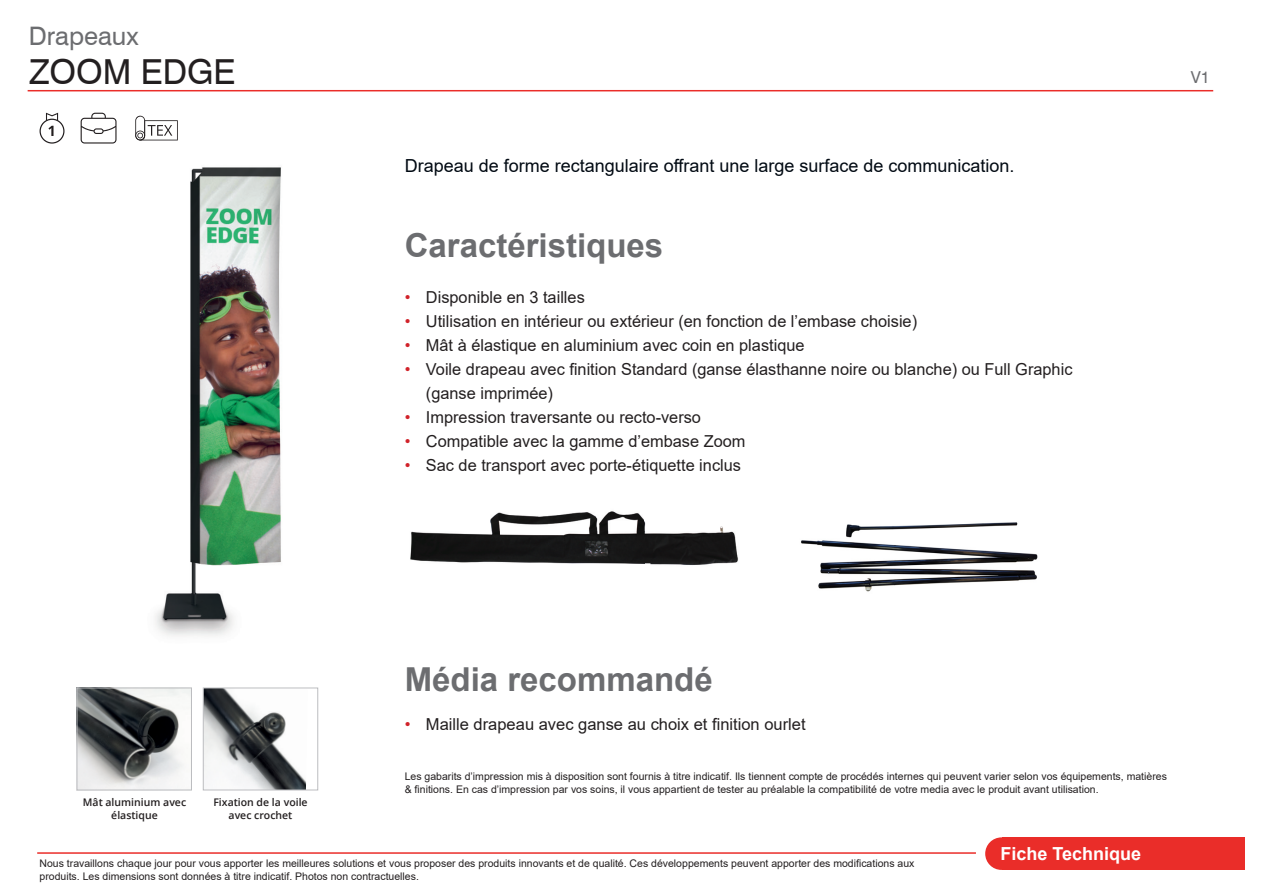
<style>
.page{position:relative;width:1263px;height:893px;background:#fff}
.page>*{position:absolute;margin:0;border:0;box-sizing:border-box;transform-origin:0 0}
.t1{font:34.5px "Swiss 721 BT";color:#231f20}
.t2{font:700 33px "Arial";color:#6c6d70}
.t3{font:25.5px "Swiss 721 BT";color:#6c6d70}
.t4{font:18px "Arial";color:#000912}
.t5{font:700 18px "Arial";color:#fff}
.t6{font:16.5px/24px "Arial";color:#231f20}
.t7{font:16.5px "Swiss 721 BT";color:#6c6d70}
.t8{font:10.5px/12.6px "Arial";color:#231f20}
.t9{font:600 10.5px/12.6px "Open Sans";color:#231f20;text-align:center}
.s1{color:#d1232a}
</style>
<div class="page">
<hr style="left:28px;top:90px;width:1185px;height:1px;background:#ea2d29">
<div style="left:985px;top:837px;width:33px;height:33px;background:#ea2d29;border-radius:50%"></div>
<div style="left:1002px;top:837px;width:243px;height:33px;background:#ea2d29"></div>
<hr style="left:37px;top:852px;width:939px;height:2px;background:#ea2d29">
<svg style="left:81px;top:113px;width:36px;height:30px"></svg>
<svg style="left:40px;top:113px;width:25px;height:31px"></svg>
<img style="left:490px;top:511px;width:233px;height:20px">
<img style="left:410px;top:531px;width:90px;height:32px">
<img style="left:500px;top:531px;width:144px;height:32px">
<img style="left:644px;top:531px;width:94px;height:34px">
<svg style="left:135px;top:116px;width:43px;height:24px"></svg>
<img style="left:155px;top:167px;width:126px;height:469px">
<img style="left:79px;top:689px;width:111px;height:99px">
<div style="left:77px;top:687px;width:115px;height:103px;border:1px solid #bcbdc0"></div>
<img style="left:205px;top:689px;width:101px;height:99px">
<div style="left:203px;top:687px;width:115px;height:103px;border:1px solid #bcbdc0"></div>
<img style="left:801px;top:522px;width:237px;height:70px">
<p class="t3" style="left:29px;top:21px;width:112px">Drapeaux</p>
<p class="t1" style="left:29px;top:50px;width:208px">ZOOM EDGE</p>
<p class="t4" style="left:405px;top:153px;width:611px">Drapeau de forme rectangulaire offrant une large surface de communication.</p>
<p class="t2" style="left:405px;top:222px;width:260px">Caractéristiques</p>
<p class="t6" style="left:405px;top:285px;width:182px"><span class="s1">•</span> Disponible en 3 tailles</p>
<p class="t6" style="left:405px;top:309px;width:514px"><span class="s1">•</span> Utilisation en intérieur ou extérieur (en fonction de l’embase choisie)</p>
<p class="t6" style="left:405px;top:333px;width:401px"><span class="s1">•</span> Mât à élastique en aluminium avec coin en plastique</p>
<p class="t6" style="left:426px;top:357px;width:648px;text-indent:-21px"><span class="s1">•</span> Voile drapeau avec finition Standard (ganse élasthanne noire ou blanche) ou Full Graphic (ganse imprimée)</p>
<p class="t6" style="left:405px;top:405px;width:298px"><span class="s1">•</span> Impression traversante ou recto-verso</p>
<p class="t6" style="left:405px;top:429px;width:342px"><span class="s1">•</span> Compatible avec la gamme d’embase Zoom</p>
<p class="t6" style="left:405px;top:453px;width:338px"><span class="s1">•</span> Sac de transport avec porte-étiquette inclus</p>
<p class="t7" style="left:1191px;top:67px;width:21px">V1</p>
<p class="t2" style="left:405px;top:656px;width:310px">Média recommandé</p>
<p class="t6" style="left:405px;top:712px;width:402px"><span class="s1">•</span> Maille drapeau avec ganse au choix et finition ourlet</p>
<p class="t9" style="left:83px;top:796px;width:105px">Mât aluminium avec élastique</p>
<p class="t9" style="left:213px;top:796px;width:96px">Fixation de la voile avec crochet</p>
<p class="t8" style="left:405px;top:770px;width:764px">Les gabarits d’impression mis à disposition sont fournis à titre indicatif. Ils tiennent compte de procédés internes qui peuvent varier selon vos équipements, matières &amp; finitions. En cas d’impression par vos soins, il vous appartient de tester au préalable la compatibilité de votre media avec le produit avant utilisation.</p>
<p class="t8" style="left:40px;top:857px;width:876px">Nous travaillons chaque jour pour vous apporter les meilleures solutions et vous proposer des produits innovants et de qualité. Ces développements peuvent apporter des modifications aux produits. Les dimensions sont données à titre indicatif. Photos non contractuelles.</p>
<p class="t5" style="left:1000px;top:841px;width:142px">Fiche Technique</p>
</div>
